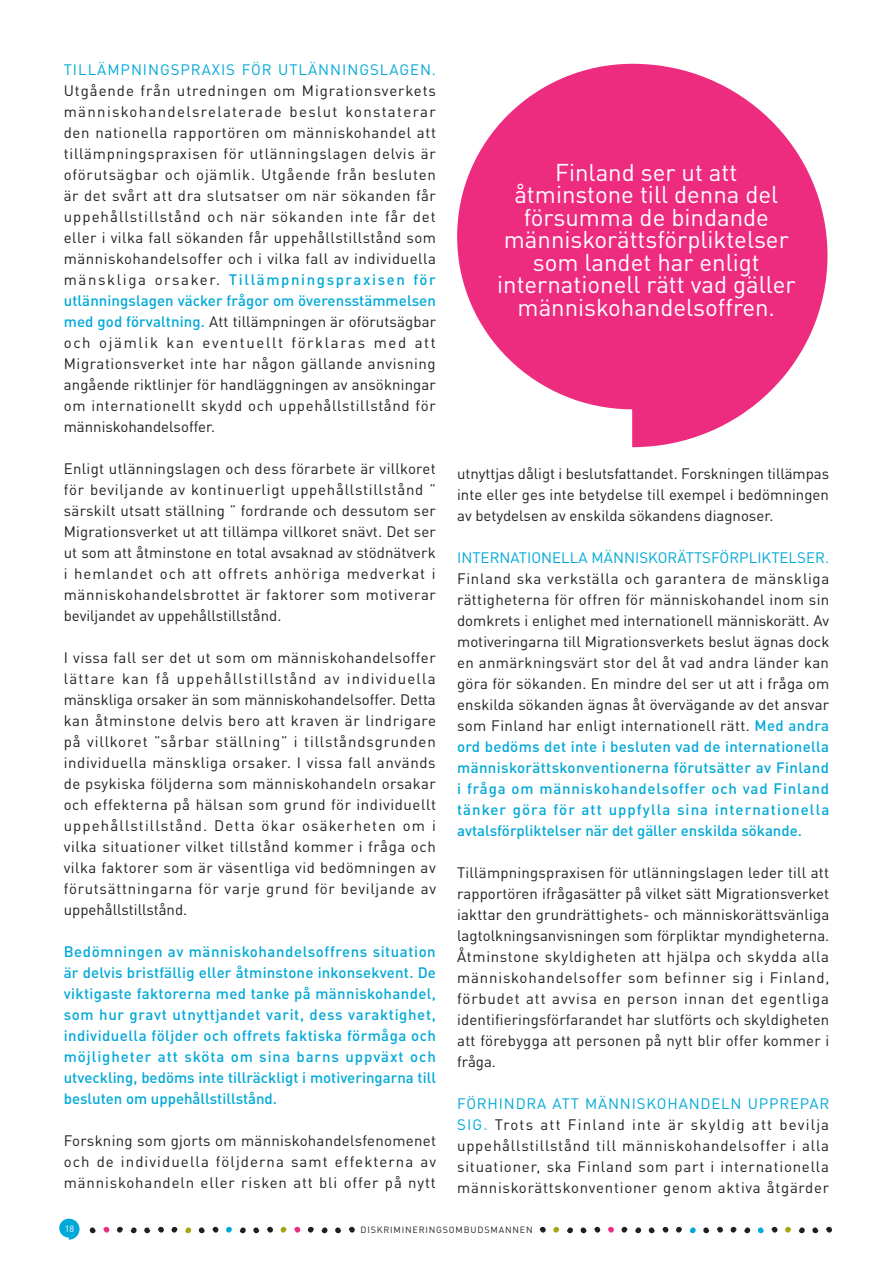
<style>
.page{position:relative;width:893px;height:1263px;background:#fff}
.page>*{position:absolute;margin:0;border:0;box-sizing:border-box;transform-origin:0 0}
.t1{font:24px/22.5px "DINOT";color:#fff;text-align:center}
.leipis{font:15px/21px "DINOT";letter-spacing:.02em;color:#231f20;text-align:justify}
.leipis-2{font:500 15px/21px "DINOT";color:#00a9d8;text-align:justify}
.t2{font:9px "DINOT";letter-spacing:.09em;color:#231f20}
.t3{font:9px "DINOT";color:#fff}
.s1{color:#00a9d8}
.s2{font-weight:500;color:#00a9d8}
</style>
<div class="page">
<svg style="left:59px;top:1219px;width:21px;height:21px"></svg>
<svg style="left:144px;top:1227px;width:6px;height:6px"></svg>
<svg style="left:199px;top:1227px;width:6px;height:6px"></svg>
<svg style="left:90px;top:1227px;width:6px;height:6px"></svg>
<svg style="left:185px;top:1227px;width:6px;height:6px"></svg>
<svg style="left:240px;top:1227px;width:6px;height:6px"></svg>
<svg style="left:131px;top:1227px;width:6px;height:6px"></svg>
<svg style="left:158px;top:1227px;width:6px;height:5px"></svg>
<svg style="left:212px;top:1227px;width:6px;height:5px"></svg>
<svg style="left:103px;top:1227px;width:6px;height:5px"></svg>
<svg style="left:172px;top:1227px;width:6px;height:5px"></svg>
<svg style="left:226px;top:1227px;width:6px;height:5px"></svg>
<svg style="left:117px;top:1227px;width:6px;height:5px"></svg>
<svg style="left:253px;top:1227px;width:6px;height:6px"></svg>
<svg style="left:267px;top:1227px;width:6px;height:5px"></svg>
<svg style="left:281px;top:1227px;width:6px;height:5px"></svg>
<svg style="left:649px;top:1227px;width:6px;height:6px"></svg>
<svg style="left:635px;top:1227px;width:6px;height:6px"></svg>
<svg style="left:690px;top:1227px;width:6px;height:6px"></svg>
<svg style="left:608px;top:1227px;width:6px;height:5px"></svg>
<svg style="left:662px;top:1227px;width:6px;height:5px"></svg>
<svg style="left:621px;top:1227px;width:6px;height:5px"></svg>
<svg style="left:676px;top:1227px;width:6px;height:5px"></svg>
<svg style="left:812px;top:1227px;width:6px;height:6px"></svg>
<svg style="left:703px;top:1227px;width:6px;height:6px"></svg>
<svg style="left:758px;top:1227px;width:6px;height:6px"></svg>
<svg style="left:744px;top:1227px;width:6px;height:6px"></svg>
<svg style="left:799px;top:1227px;width:6px;height:6px"></svg>
<svg style="left:826px;top:1227px;width:6px;height:5px"></svg>
<svg style="left:717px;top:1227px;width:6px;height:5px"></svg>
<svg style="left:771px;top:1227px;width:6px;height:5px"></svg>
<svg style="left:731px;top:1227px;width:6px;height:5px"></svg>
<svg style="left:785px;top:1227px;width:6px;height:5px"></svg>
<svg style="left:335px;top:1227px;width:6px;height:6px"></svg>
<svg style="left:322px;top:1227px;width:5px;height:6px"></svg>
<svg style="left:294px;top:1227px;width:6px;height:5px"></svg>
<svg style="left:349px;top:1227px;width:6px;height:5px"></svg>
<svg style="left:308px;top:1227px;width:6px;height:5px"></svg>
<svg style="left:581px;top:1227px;width:6px;height:6px"></svg>
<svg style="left:567px;top:1227px;width:6px;height:6px"></svg>
<svg style="left:594px;top:1227px;width:6px;height:5px"></svg>
<svg style="left:540px;top:1227px;width:6px;height:5px"></svg>
<svg style="left:553px;top:1227px;width:6px;height:5px"></svg>
<svg style="left:457px;top:64px;width:370px;height:383px;fill:#ee2c7f"></svg>
<p class="leipis" style="left:64px;top:59px;width:374px"><span class="s1">TILLÄMPNINGSPRAXIS FÖR UTLÄNNINGSLAGEN.<br></span>Utgående från utredningen om Migrationsverkets människohandelsrelaterade beslut konstaterar den nationella rapportören om människohandel att tillämpningspraxisen för utlänningslagen delvis är oförutsägbar och ojämlik. Utgående från besluten är det svårt att dra slutsatser om när sökanden får uppehållstillstånd och när sökanden inte får det eller i vilka fall sökanden får uppehållstillstånd som människohandelsoffer och i vilka fall av individuella mänskliga orsaker. <span class="s2">Tillämpningspraxisen för utlänningslagen väcker frågor om överensstämmelsen med god förvaltning.</span> Att tillämpningen är oförutsägbar och ojämlik kan eventuellt förklaras med att Migrationsverket inte har någon gällande anvisning angående riktlinjer för handläggningen av ansökningar om internationellt skydd och uppehållstillstånd för människohandelsoffer.</p>
<p class="leipis" style="left:64px;top:458px;width:374px">Enligt utlänningslagen och dess förarbete är villkoret för beviljande av kontinuerligt uppehållstillstånd ” särskilt utsatt ställning ” fordrande och dessutom ser Migrationsverket ut att tillämpa villkoret snävt. Det ser ut som att åtminstone en total avsaknad av stödnätverk i hemlandet och att offrets anhöriga medverkat i människohandelsbrottet är faktorer som motiverar beviljandet av uppehållstillstånd.</p>
<p class="leipis" style="left:64px;top:647px;width:374px">I vissa fall ser det ut som om människohandelsoffer lättare kan få uppehållstillstånd av individuella mänskliga orsaker än som människohandelsoffer. Detta kan åtminstone delvis bero att kraven är lindrigare på villkoret ”sårbar ställning” i tillståndsgrunden individuella mänskliga orsaker. I vissa fall används de psykiska följderna som människohandeln orsakar och effekterna på hälsan som grund för individuellt uppehållstillstånd. Detta ökar osäkerheten om i vilka situationer vilket tillstånd kommer i fråga och vilka faktorer som är väsentliga vid bedömningen av förutsättningarna för varje grund för beviljande av uppehållstillstånd.</p>
<p class="leipis-2" style="left:64px;top:941px;width:374px">Bedömningen av människohandelsoffrens situation är delvis bristfällig eller åtminstone inkonsekvent. De viktigaste faktorerna med tanke på människohandel, som hur gravt utnyttjandet varit, dess varaktighet, individuella följder och offrets faktiska förmåga och möjligheter att sköta om sina barns uppväxt och utveckling, bedöms inte tillräckligt i motiveringarna till besluten om uppehållstillstånd.</p>
<p class="leipis" style="left:64px;top:1130px;width:374px">Forskning som gjorts om människohandelsfenomenet och de individuella följderna samt effekterna av människohandeln eller risken att bli offer på nytt</p>
<p class="t1" style="left:497px;top:160px;width:300px">Finland ser ut att åtminstone till denna del försumma de bindande människorättsförpliktelser som landet har enligt internationell rätt vad gäller människohandelsoffren.</p>
<p class="leipis" style="left:457px;top:463px;width:374px">utnyttjas dåligt i beslutsfattandet. Forskningen tillämpas inte eller ges inte betydelse till exempel i bedömningen av betydelsen av enskilda sökandens diagnoser.</p>
<p class="leipis" style="left:457px;top:547px;width:374px"><span class="s1">INTERNATIONELLA MÄNNISKORÄTTSFÖRPLIKTELSER.<br></span>Finland ska verkställa och garantera de mänskliga rättigheterna för offren för människohandel inom sin domkrets i enlighet med internationell människorätt. Av motiveringarna till Migrationsverkets beslut ägnas dock en anmärkningsvärt stor del åt vad andra länder kan göra för sökanden. En mindre del ser ut att i fråga om enskilda sökanden ägnas åt övervägande av det ansvar som Finland har enligt internationell rätt. <span class="s2">Med andra ord bedöms det inte i besluten vad de internationella människorättskonventionerna förutsätter av Finland i fråga om människohandelsoffer och vad Finland tänker göra för att uppfylla sina internationella avtalsförpliktelser när det gäller enskilda sökande.</span></p>
<p class="leipis" style="left:457px;top:862px;width:374px">Tillämpningspraxisen för utlänningslagen leder till att rapportören ifrågasätter på vilket sätt Migrationsverket iakttar den grundrättighets- och människorättsvänliga lagtolkningsanvisningen som förpliktar myndigheterna.<br>Åtminstone skyldigheten att hjälpa och skydda alla människohandelsoffer som befinner sig i Finland, förbudet att avvisa en person innan det egentliga identifieringsförfarandet har slutförts och skyldigheten att förebygga att personen på nytt blir offer kommer i fråga.</p>
<p class="leipis" style="left:457px;top:1093px;width:374px"><span class="s1">FÖRHINDRA ATT MÄNNISKOHANDELN UPPREPAR SIG.</span> Trots att Finland inte är skyldig att bevilja uppehållstillstånd till människohandelsoffer i alla situationer, ska Finland som part i internationella människorättskonventioner genom aktiva åtgärder</p>
<p class="t3" style="left:65px;top:1222px;width:11px">18</p>
<p class="t2" style="left:361px;top:1224px;width:173px">DISKRIMINERINGSOMBUDSMANNEN</p>
</div>
